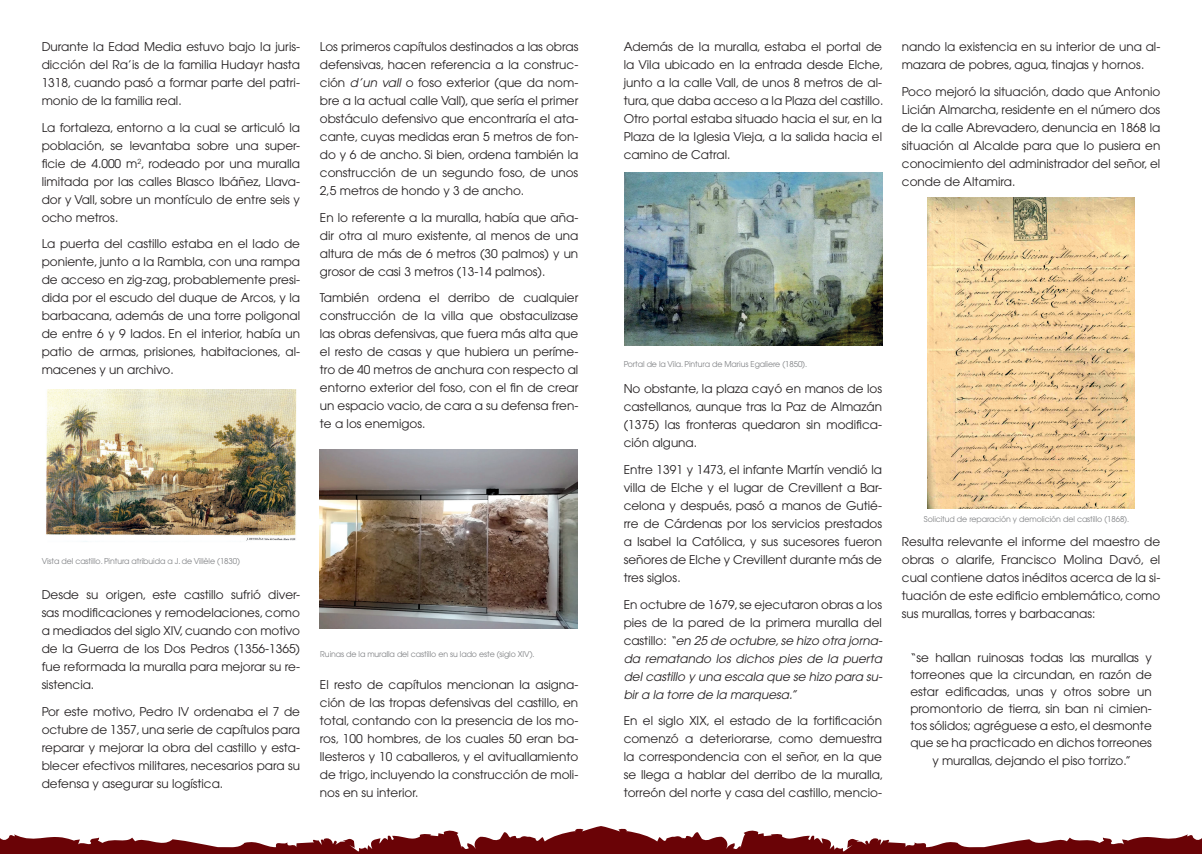
<style>
.page{position:relative;width:1202px;height:854px;background:#fff}
.page>*{position:absolute;margin:0;border:0;box-sizing:border-box;transform-origin:0 0}
.t1{font:12px/18px "Avant Garde";color:#231f20;text-align:justify}
.t2{font:italic 12px/18px "Avant Garde";color:#231f20;text-align:justify}
.List_Paragraph{font:8px "Avant Garde";letter-spacing:-.01em;color:#808285}
.s1{font-style:italic}
.s2{font-style:normal}
.s3{font-family:"Arial";font-style:normal}
</style>
<div class="page">
<svg style="left:0;top:826px;width:1202px;height:27px"></svg>
<img style="left:46px;top:389px;width:251px;height:153px">
<img style="left:320px;top:449px;width:258px;height:179px">
<img style="left:624px;top:172px;width:258px;height:173px">
<img style="left:928px;top:197px;width:206px;height:311px">
<p class="t1" style="left:42px;top:38px;width:260px">Durante la Edad Media estuvo bajo la juris&shy;dicción del Ra’is de la familia Hudayr hasta 1318, cuando pasó a formar parte del patri&shy;monio de la familia real.</p>
<p class="t1" style="left:42px;top:118px;width:260px">La fortaleza, entorno a la cual se articuló la población, se levantaba sobre una super&shy;ficie de 4.000 m<sup>2</sup>, rodeado por una muralla limitada por las calles Blasco Ibáñez, Llava&shy;dor y Vall, sobre un montículo de entre seis y ocho metros.</p>
<p class="t1" style="left:42px;top:235px;width:260px">La puerta del castillo estaba en el lado de poniente, junto a la Rambla, con una rampa de acceso en zig-zag, probablemente presi&shy;dida por el escudo del duque de Arcos, y la barbacana, además de una torre poligonal de entre 6 y 9 lados. En el interior, había un patio de armas, prisiones, habitaciones, al&shy;macenes y un archivo.</p>
<p class="t1" style="left:320px;top:38px;width:260px">Los primeros capítulos destinados a las obras defensivas, hacen referencia a la construc&shy;ción <span class="s1">d’un vall</span> o foso exterior (que da nom&shy;bre a la actual calle Vall), que sería el primer obstáculo defensivo que encontraría el ata&shy;cante, cuyas medidas eran 5 metros de fon&shy;do y 6 de ancho. Si bien, ordena también la construcción de un segundo foso, de unos 2,5 metros de hondo y 3 de ancho.</p>
<p class="t1" style="left:320px;top:208px;width:260px">En lo referente a la muralla, había que aña&shy;dir otra al muro existente, al menos de una altura de más de 6 metros (30 palmos) y un grosor de casi 3 metros (13-14 palmos).</p>
<p class="t1" style="left:320px;top:289px;width:260px">También ordena el derribo de cualquier construcción de la villa que obstaculizase las obras defensivas, que fuera más alta que el resto de casas y que hubiera un períme&shy;tro de 40 metros de anchura con respecto al entorno exterior del foso, con el fin de crear un espacio vacio, de cara a su defensa fren&shy;te a los enemigos.</p>
<p class="List_Paragraph" style="left:42px;top:556px;width:200px">Vista del castillo. Pintura atribuida a J. de Villèle (1830)</p>
<p class="t1" style="left:42px;top:585px;width:260px">Desde su origen, este castillo sufrió diver&shy;sas modificaciones y remodelaciones, como a mediados del siglo XIV, cuando con motivo de la Guerra de los Dos Pedros (1356-1365) fue reformada la muralla para mejorar su re&shy;sistencia.</p>
<p class="t1" style="left:42px;top:702px;width:260px">Por este motivo, Pedro IV ordenaba el 7 de octubre de 1357, una serie de capítulos para reparar y mejorar la obra del castillo y esta&shy;blecer efectivos militares, necesarios para su defensa y asegurar su logística.</p>
<p class="List_Paragraph" style="left:320px;top:649px;width:216px">Ruinas de la muralla del castillo en su lado este (siglo XIV).</p>
<p class="t1" style="left:320px;top:675px;width:260px">El resto de capítulos mencionan la asigna&shy;ción de las tropas defensivas del castillo, en total, contando con la presencia de los mo&shy;ros, 100 hombres, de los cuales 50 eran ba&shy;llesteros y 10 caballeros, y el avituallamiento de trigo, incluyendo la construcción de moli&shy;nos en su interior.</p>
<p class="t1" style="left:624px;top:38px;width:261px">Además de la muralla, estaba el portal de la Vila ubicado en la entrada desde Elche, junto a la calle Vall, de unos 8 metros de al&shy;tura, que daba acceso a la Plaza del castillo.<br>Otro portal estaba situado hacia el sur, en la Plaza de la Iglesia Vieja, a la salida hacia el camino de Catral.</p>
<p class="t1" style="left:902px;top:38px;width:260px">nando la existencia en su interior de una al&shy;mazara de pobres, agua, tinajas y hornos.</p>
<p class="t1" style="left:902px;top:82px;width:260px">Poco mejoró la situación, dado que Antonio Licián Almarcha, residente en el número dos de la calle Abrevadero, denuncia en 1868 la situación al Alcalde para que lo pusiera en conocimiento del administrador del señor, el conde de Altamira.</p>
<p class="List_Paragraph" style="left:624px;top:359px;width:185px">Portal de la Vila. Pintura de Marius Egaliere (1850).</p>
<p class="t1" style="left:624px;top:380px;width:260px">No obstante, la plaza cayó en manos de los castellanos, aunque tras la Paz de Almazán (1375) las fronteras quedaron sin modifica&shy;ción alguna.</p>
<p class="t1" style="left:624px;top:460px;width:260px">Entre 1391 y 1473, el infante Martín vendió la villa de Elche y el lugar de Crevillent a Bar&shy;celona y después, pasó a manos de Gutié&shy;rre de Cárdenas por los servicios prestados a Isabel la Católica, y sus sucesores fueron señores de Elche y Crevillent durante más de tres siglos.</p>
<p class="t2" style="left:624px;top:595px;width:260px"><span class="s2">En octubre de 1679, se ejecutaron obras a los pies de la pared de la primera muralla del castillo</span><span class="s3">:</span> “en 25 de octubre, se hizo otra jorna&shy;da rematando los dichos pies de la puerta del castillo y una escala que se hizo para su&shy;bir a la torre de la marquesa.”</p>
<p class="t1" style="left:624px;top:711px;width:261px">En el siglo XIX, el estado de la fortificación comenzó a deteriorarse, como demuestra la correspondencia con el señor, en la que se llega a hablar del derribo de la muralla, torreón del norte y casa del castillo, mencio-</p>
<p class="List_Paragraph" style="left:924px;top:514px;width:207px">Solicitud de reparación y demolición del castillo (1868).</p>
<p class="t1" style="left:902px;top:532px;width:260px">Resulta relevante el informe del maestro de obras o alarife, Francisco Molina Davó, el cual contiene datos inéditos acerca de la si&shy;tuación de este edificio emblemático, como sus murallas, torres y barbacanas:</p>
<p class="t1" style="left:910px;top:648px;width:243px;line-height:17.2px;text-align:center">“se hallan ruinosas todas las murallas y torreones que la circundan, en razón de estar edificadas, unas y otros sobre un promontorio de tierra, sin ban ni cimien&shy;tos sólidos; agréguese a esto, el desmonte que se ha practicado en dichos torreones y murallas, dejando el piso torrizo.”</p>
</div>
